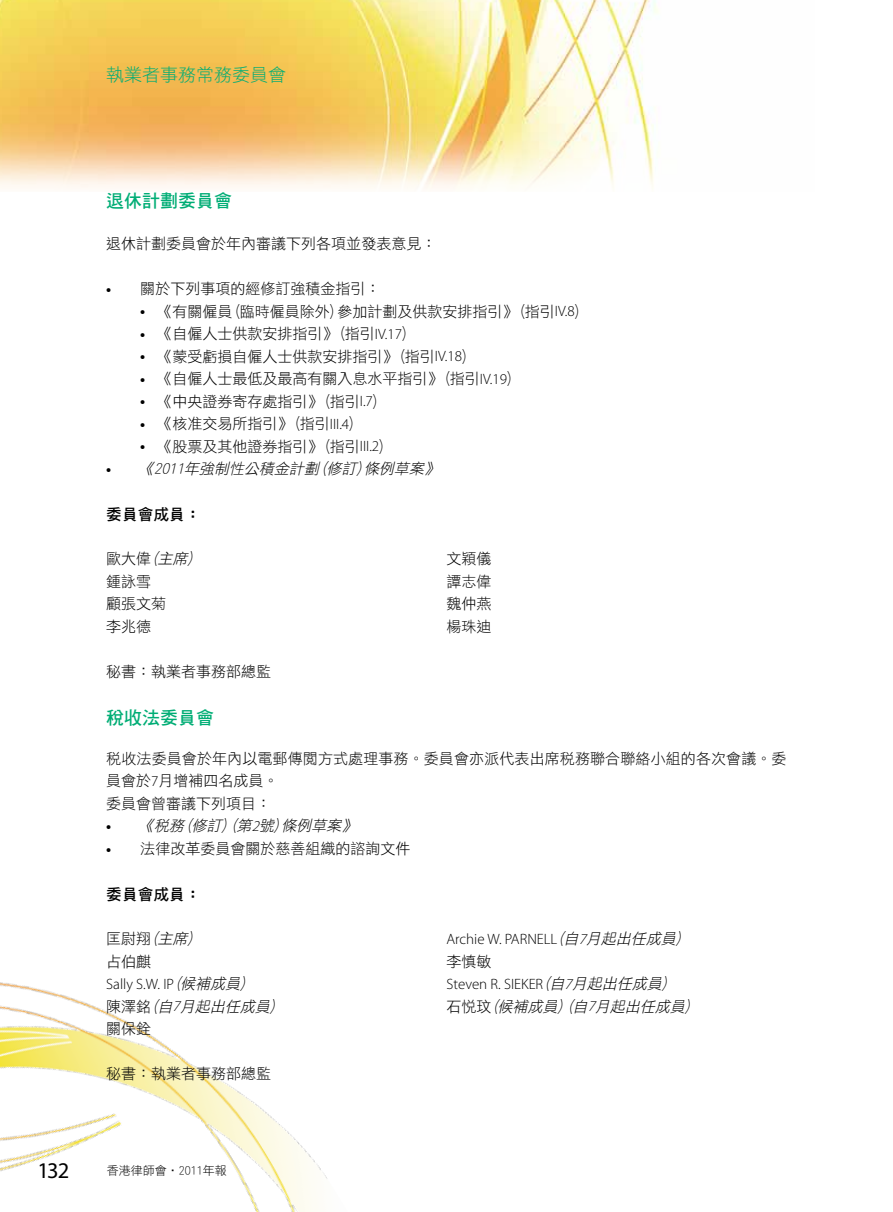
<style>
.page{position:relative;width:893px;height:1212px;background:#fff}
.page>*{position:absolute;margin:0;border:0;box-sizing:border-box;transform-origin:0 0}
.t1{font:22.5px "Myriad Pro";color:#000}
.t2{font:18px "DF Hei Bd HK BF";color:#00ad75}
.t3{font:18px "DF Hei Lt HK BF";color:#00ad75}
.t4{font:15.75px "DF Hei Bd HK BF";color:#000}
.t5{font:15px/22.5px "DF Hei Lt HK BF";color:#000}
.t6{font:italic 15px "DF Hei Lt HK BF";color:#000}
.t7{font:300 15px "Myriad Pro";color:#000}
.t8{font:12px "DF Hei Lt HK BF";color:#000}
.s1{font-family:"Myriad Pro";font-weight:700}
.s2{font-family:"Myriad Pro";font-weight:300}
.s3{font-family:"Myriad Pro";font-weight:700;font-style:normal}
.s4{font-style:normal}
.s5{font-family:"DF Hei Lt HK BF";font-weight:400;font-style:italic}
.s6{font-style:italic}
</style>
<div class="page">
<img style="left:0;top:982px;width:327px;height:230px">
<img style="left:0;top:0;width:659px;height:189px">
<p class="t3" style="left:106px;top:66px;width:181px">執業者事務常務委員會</p>
<p class="t2" style="left:106px;top:191px;width:127px">退休計劃委員會</p>
<p class="t5" style="left:106px;top:233px;width:331px">退休計劃委員會於年內審議下列各項並發表意見：</p>
<p class="t5" style="left:106px;top:278px;width:276px"><span class="s1">•</span> 關於下列事項的經修訂強積金指引：</p>
<p class="t5" style="left:140px;top:300px;width:444px"><span class="s1">•</span> 《有關僱員(臨時僱員除外)參加計劃及供款安排指引》(指引<span class="s2">IV.8</span>)</p>
<p class="t5" style="left:140px;top:323px;width:271px"><span class="s1">•</span> 《自僱人士供款安排指引》(指引<span class="s2">IV.17</span>)</p>
<p class="t5" style="left:140px;top:345px;width:331px"><span class="s1">•</span> 《蒙受虧損自僱人士供款安排指引》(指引<span class="s2">IV.18</span>)</p>
<p class="t5" style="left:140px;top:368px;width:376px"><span class="s1">•</span> 《自僱人士最低及最高有關入息水平指引》(指引<span class="s2">IV.19</span>)</p>
<p class="t5" style="left:140px;top:390px;width:242px"><span class="s1">•</span> 《中央證券寄存處指引》(指引<span class="s2">I.7</span>)</p>
<p class="t5" style="left:140px;top:413px;width:218px"><span class="s1">•</span> 《核准交易所指引》(指引<span class="s2">III.4</span>)</p>
<p class="t5" style="left:140px;top:435px;width:248px"><span class="s1">•</span> 《股票及其他證券指引》(指引<span class="s2">III.2</span>)</p>
<p class="t6" style="left:106px;top:461px;width:338px"><span class="s3">•</span> 《2011年強制性公積金計劃(修訂)條例草案》</p>
<p class="t4" style="left:106px;top:506px;width:96px">委員會成員：</p>
<p class="t6" style="left:106px;top:551px;width:94px"><span class="s4">歐大偉</span>(主席)</p>
<p class="t5" style="left:446px;top:548px;width:46px">文穎儀</p>
<p class="t5" style="left:106px;top:570px;width:46px">鍾詠雪</p>
<p class="t5" style="left:446px;top:570px;width:46px">譚志偉</p>
<p class="t5" style="left:106px;top:593px;width:61px">顧張文菊</p>
<p class="t5" style="left:446px;top:593px;width:46px">魏仲燕</p>
<p class="t5" style="left:106px;top:615px;width:46px">李兆德</p>
<p class="t5" style="left:446px;top:615px;width:46px">楊珠迪</p>
<p class="t5" style="left:106px;top:660px;width:166px">秘書：執業者事務部總監</p>
<p class="t2" style="left:106px;top:709px;width:110px">稅收法委員會</p>
<p class="t5" style="left:106px;top:747px;width:682px">稅收法委員會於年內以電郵傳閱方式處理事務。委員會亦派代表出席稅務聯合聯絡小組的各次會議。委員會於<span class="s2">7</span>月增補四名成員。<br>委員會曾審議下列項目：</p>
<p class="t6" style="left:106px;top:818px;width:255px"><span class="s3">•</span> 《稅務(修訂)(第<span class="s2">2</span>號)條例草案》</p>
<p class="t5" style="left:106px;top:837px;width:306px"><span class="s1">•</span> 法律改革委員會關於慈善組織的諮詢文件</p>
<p class="t4" style="left:106px;top:886px;width:96px">委員會成員：</p>
<p class="t6" style="left:106px;top:931px;width:94px"><span class="s4">匡尉翔</span>(主席)</p>
<p class="t7" style="left:446px;top:930px;width:242px">Archie W. PARNELL<span class="s5">(自</span><span class="s6">7</span><span class="s5">月起出任成員)</span></p>
<p class="t5" style="left:106px;top:950px;width:46px">占伯麒</p>
<p class="t5" style="left:446px;top:950px;width:46px">李慎敏</p>
<p class="t7" style="left:106px;top:975px;width:147px">Sally S.W. IP<span class="s5">(候補成員)</span></p>
<p class="t7" style="left:446px;top:975px;width:228px">Steven R. SIEKER<span class="s5">(自</span><span class="s6">7</span><span class="s5">月起出任成員)</span></p>
<p class="t6" style="left:106px;top:998px;width:176px"><span class="s4">陳澤銘</span> (自<span class="s2">7</span>月起出任成員)</p>
<p class="t6" style="left:446px;top:998px;width:251px"><span class="s4">石悅玟</span> (候補成員)(自<span class="s2">7</span>月起出任成員)</p>
<p class="t5" style="left:106px;top:1017px;width:46px">關保銓</p>
<p class="t5" style="left:106px;top:1062px;width:167px">秘書：執業者事務部總監</p>
<h1 class="t1" style="left:37px;top:1156px;width:33px">132</h1>
<p class="t8" style="left:107px;top:1164px;width:121px">香港律師會•2011年報</p>
</div>
